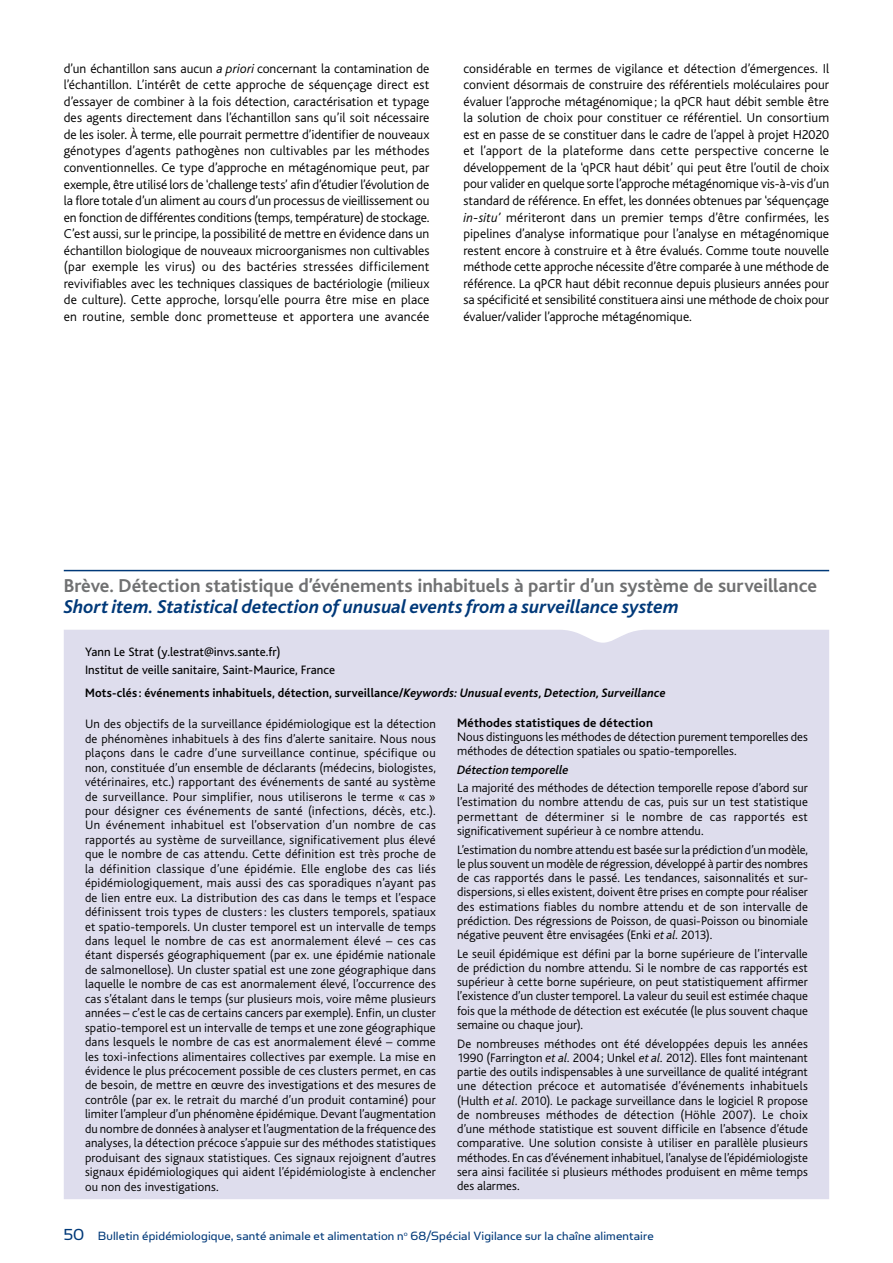
<style>
.page{position:relative;width:893px;height:1263px;background:#fff}
.page>*{position:absolute;margin:0;border:0;box-sizing:border-box;transform-origin:0 0}
.t1{font:700 19.5px "Bliss";color:#707172}
.t2{font:italic 700 19.5px "Bliss";color:#003979}
.t3{font:300 13.5px/16.5px "Bliss";color:#000;text-align:justify}
.t4{font:13.5px "Simian Text Orangutan";letter-spacing:.01em;color:#003979}
.t5{font:300 12.75px/14.4px "Bliss";color:#000;text-align:justify}
.t6{font:700 12.75px "Bliss";letter-spacing:.015em;color:#000;scale:.96 1}
.t7{font:12.75px/17.7px "Bliss";letter-spacing:.005em;color:#000}
.t8{font:700 12.75px "Bliss";letter-spacing:.015em;color:#000}
.t9{font:italic 500 12.75px "Bliss";letter-spacing:.005em;color:#000}
.s1{font-style:italic}
.s2{font-size:18px}
</style>
<div class="page">
<div style="left:64px;top:630px;width:765px;height:569px;background:#dedded"></div>
<hr style="left:64px;top:570px;width:765px;height:1px;background:#003979">
<p class="t3" style="left:64px;top:60px;width:367px">d’un échantillon sans aucun <span class="s1">a priori</span> concernant la contamination de l’échantillon. L’intérêt de cette approche de séquençage direct est d’essayer de combiner à la fois détection, caractérisation et typage des agents directement dans l’échantillon sans qu’il soit nécessaire de les isoler. À terme, elle pourrait permettre d’identifier de nouveaux génotypes d’agents pathogènes non cultivables par les méthodes conventionnelles. Ce type d’approche en métagénomique peut, par exemple, être utilisé lors de ‘challenge tests’ afin d’étudier l’évolution de la flore totale d’un aliment au cours d’un processus de vieillissement ou en fonction de différentes conditions (temps, température) de stockage.<br>C’est aussi, sur le principe, la possibilité de mettre en évidence dans un échantillon biologique de nouveaux microorganismes non cultivables (par exemple les virus) ou des bactéries stressées difficilement revivifiables avec les techniques classiques de bactériologie (milieux de culture). Cette approche, lorsqu’elle pourra être mise en place en routine, semble donc prometteuse et apportera une avancée</p>
<p class="t3" style="left:463px;top:60px;width:367px">considérable en termes de vigilance et détection d’émergences. Il convient désormais de construire des référentiels moléculaires pour évaluer l’approche métagénomique; la qPCR haut débit semble être la solution de choix pour constituer ce référentiel. Un consortium est en passe de se constituer dans le cadre de l’appel à projet H2020 et l’apport de la plateforme dans cette perspective concerne le développement de la ‘qPCR haut débit’ qui peut être l’outil de choix pour valider en quelque sorte l’approche métagénomique vis-à-vis d’un standard de référence. En effet, les données obtenues par ‘séquençage <span class="s1">in-situ’</span> mériteront dans un premier temps d’être confirmées, les pipelines d’analyse informatique pour l’analyse en métagénomique restent encore à construire et à être évalués. Comme toute nouvelle méthode cette approche nécessite d’être comparée à une méthode de référence. La qPCR haut débit reconnue depuis plusieurs années pour sa spécificité et sensibilité constituera ainsi une méthode de choix pour évaluer/valider l’approche métagénomique.</p>
<h1 class="t1" style="left:64px;top:575px;width:755px">Brève. Détection statistique d’événements inhabituels à partir d’un système de surveillance</h1>
<h1 class="t2" style="left:64px;top:596px;width:616px">Short item. Statistical detection of unusual events from a surveillance system</h1>
<p class="t7" style="left:85px;top:644px;width:252px">Yann Le Strat (y.lestrat@invs.sante.fr)<br>Institut de veille sanitaire, Saint-Maurice, France</p>
<p class="t6" style="left:85px;top:686px;width:606px">Mots-clés : événements inhabituels, détection, surveillance/<span class="s1">Keywords: Unusual events, Detection, Surveillance</span></p>
<p class="t5" style="left:85px;top:717px;width:352px">Un des objectifs de la surveillance épidémiologique est la détection de phénomènes inhabituels à des fins d’alerte sanitaire. Nous nous plaçons dans le cadre d’une surveillance continue, spécifique ou non, constituée d’un ensemble de déclarants (médecins, biologistes, vétérinaires, etc.) rapportant des événements de santé au système de surveillance. Pour simplifier, nous utiliserons le terme « cas » pour désigner ces événements de santé (infections, décès, etc.).<br>Un événement inhabituel est l’observation d’un nombre de cas rapportés au système de surveillance, significativement plus élevé que le nombre de cas attendu. Cette définition est très proche de la définition classique d’une épidémie. Elle englobe des cas liés épidémiologiquement, mais aussi des cas sporadiques n’ayant pas de lien entre eux. La distribution des cas dans le temps et l’espace définissent trois types de clusters: les clusters temporels, spatiaux et spatio-temporels. Un cluster temporel est un intervalle de temps dans lequel le nombre de cas est anormalement élevé – ces cas étant dispersés géographiquement (par ex. une épidémie nationale de salmonellose). Un cluster spatial est une zone géographique dans laquelle le nombre de cas est anormalement élevé, l’occurrence des cas s’étalant dans le temps (sur plusieurs mois, voire même plusieurs années – c’est le cas de certains cancers par exemple). Enfin, un cluster spatio-temporel est un intervalle de temps et une zone géographique dans lesquels le nombre de cas est anormalement élevé – comme les toxi-infections alimentaires collectives par exemple. La mise en évidence le plus précocement possible de ces clusters permet, en cas de besoin, de mettre en œuvre des investigations et des mesures de contrôle (par ex. le retrait du marché d’un produit contaminé) pour limiter l’ampleur d’un phénomène épidémique. Devant l’augmentation du nombre de données à analyser et l’augmentation de la fréquence des analyses, la détection précoce s’appuie sur des méthodes statistiques produisant des signaux statistiques. Ces signaux rejoignent d’autres signaux épidémiologiques qui aident l’épidémiologiste à enclencher ou non des investigations.</p>
<p class="t8" style="left:457px;top:716px;width:197px">Méthodes statistiques de détection</p>
<p class="t5" style="left:457px;top:730px;width:352px">Nous distinguons les méthodes de détection purement temporelles des méthodes de détection spatiales ou spatio-temporelles.</p>
<p class="t9" style="left:457px;top:763px;width:113px">Détection temporelle</p>
<p class="t5" style="left:457px;top:781px;width:352px">La majorité des méthodes de détection temporelle repose d’abord sur l’estimation du nombre attendu de cas, puis sur un test statistique permettant de déterminer si le nombre de cas rapportés est significativement supérieur à ce nombre attendu.</p>
<p class="t5" style="left:457px;top:842px;width:352px">L’estimation du nombre attendu est basée sur la prédiction d’un modèle, le plus souvent un modèle de régression, développé à partir des nombres de cas rapportés dans le passé. Les tendances, saisonnalités et sur&shy;dispersions, si elles existent, doivent être prises en compte pour réaliser des estimations fiables du nombre attendu et de son intervalle de prédiction. Des régressions de Poisson, de quasi-Poisson ou binomiale négative peuvent être envisagées (Enki <span class="s1">et al.</span> 2013).</p>
<p class="t5" style="left:457px;top:946px;width:352px">Le seuil épidémique est défini par la borne supérieure de l’intervalle de prédiction du nombre attendu. Si le nombre de cas rapportés est supérieur à cette borne supérieure, on peut statistiquement affirmer l’existence d’un cluster temporel. La valeur du seuil est estimée chaque fois que la méthode de détection est exécutée (le plus souvent chaque semaine ou chaque jour).</p>
<p class="t5" style="left:457px;top:1036px;width:352px">De nombreuses méthodes ont été développées depuis les années 1990 (Farrington <span class="s1">et al.</span> 2004; Unkel <span class="s1">et al.</span> 2012). Elles font maintenant partie des outils indispensables à une surveillance de qualité intégrant une détection précoce et automatisée d’événements inhabituels (Hulth <span class="s1">et al.</span> 2010). Le package surveillance dans le logiciel R propose de nombreuses méthodes de détection (Höhle 2007). Le choix d’une méthode statistique est souvent difficile en l’absence d’étude comparative. Une solution consiste à utiliser en parallèle plusieurs méthodes. En cas d’événement inhabituel, l’analyse de l’épidémiologiste sera ainsi facilitée si plusieurs méthodes produisent en même temps des alarmes.</p>
<p class="t4" style="left:64px;top:1228px;width:592px"><span class="s2">50</span> Bulletin épidémiologique, santé animale et alimentation n<sup>o</sup> 68/Spécial Vigilance sur la chaîne alimentaire</p>
</div>
